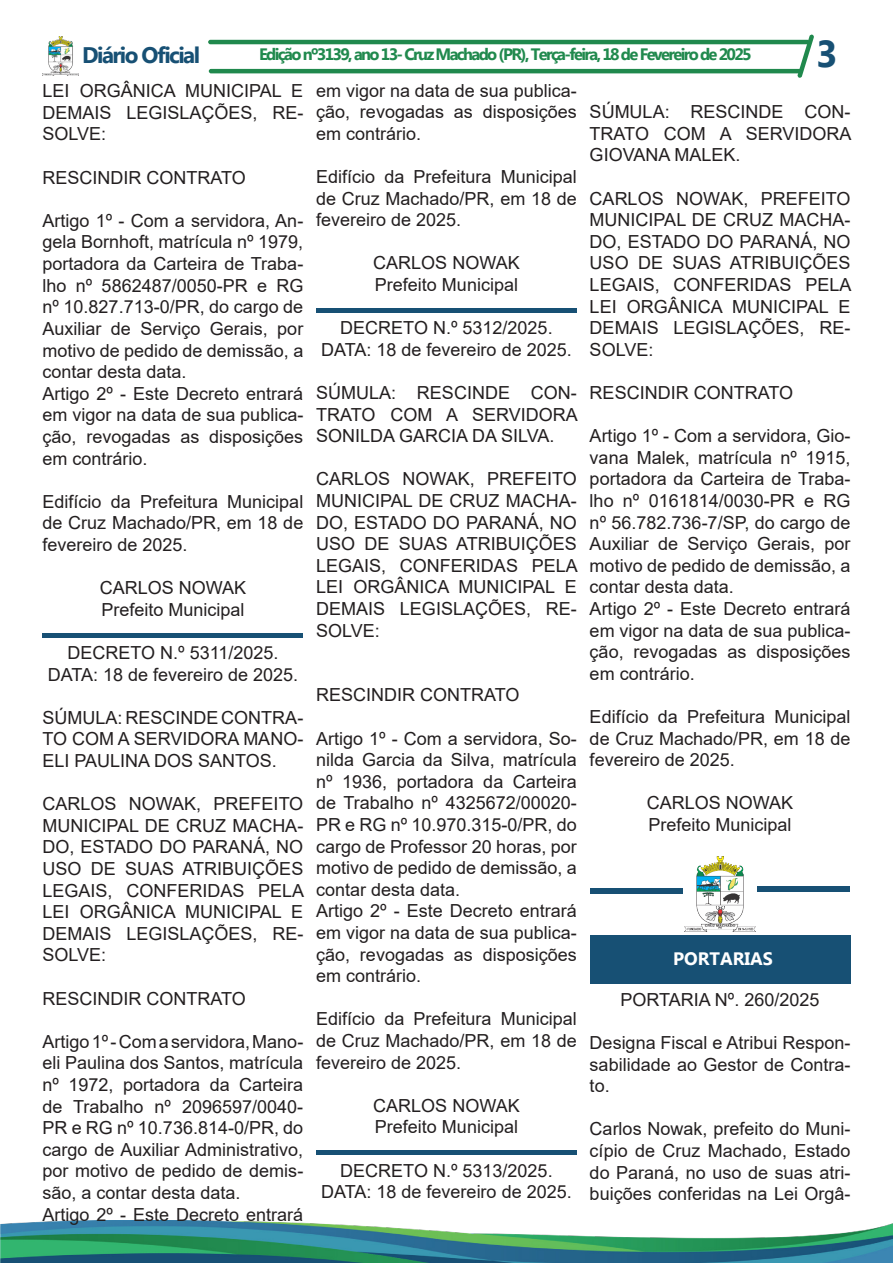
<style>
.page{position:relative;width:893px;height:1263px;background:#fff}
.page>*{position:absolute;margin:0;border:0;box-sizing:border-box;transform-origin:0 0}
.t1{font:700 37.5px "Myanmar Text";color:#175074}
.t2{font:700 22.5px "Myanmar Text";letter-spacing:-.07em;color:#175074}
.t3{font:18px/21.6px "Arial";color:#231f20;text-align:justify}
.t4{font:700 18px "Myanmar Text";color:#fff}
.t5{font:700 16.5px "Myanmar Text";letter-spacing:-.1em;color:#20894d}
</style>
<div class="page">
<hr style="left:208px;top:40px;width:602px;height:4px;background:#20894d;border-radius:2px">
<hr style="left:209px;top:69px;width:593px;height:4px;background:#20894d;border-radius:2px">
<img style="left:43px;top:37px;width:36px;height:38px">
<svg style="left:797px;top:34px;width:17px;height:44px"></svg>
<img style="left:0;top:1220px;width:893px;height:43px">
<svg style="left:316px;top:308px;width:261px;height:5px"></svg>
<svg style="left:316px;top:1150px;width:261px;height:5px"></svg>
<svg style="left:590px;top:888px;width:93px;height:6px"></svg>
<img style="left:685px;top:856px;width:70px;height:76px">
<svg style="left:757px;top:886px;width:93px;height:5px"></svg>
<div style="left:590px;top:935px;width:260px;height:49px;background:#175074"></div>
<svg style="left:43px;top:633px;width:260px;height:4px"></svg>
<p class="t2" style="left:82px;top:42px;width:119px">Diário Oficial</p>
<p class="t5" style="left:259px;top:45px;width:494px">Edição nº3139, ano 13- Cruz Machado (PR), Terça-feira, 18 de Fevereiro de 2025</p>
<p class="t1" style="left:816px;top:32px;width:23px">3</p>
<p class="t3" style="left:316px;top:79px;width:262px">em vigor na data de sua publica&shy;ção, revogadas as disposições em contrário.</p>
<p class="t3" style="left:316px;top:166px;width:262px">Edifício da Prefeitura Municipal de Cruz Machado/PR, em 18 de fevereiro de 2025.</p>
<p class="t3" style="left:373px;top:252px;width:148px">CARLOS NOWAK</p>
<p class="t3" style="left:375px;top:274px;width:145px">Prefeito Municipal</p>
<p class="t3" style="left:340px;top:317px;width:214px">DECRETO N.º 5312/2025.</p>
<p class="t3" style="left:321px;top:339px;width:252px">DATA: 18 de fevereiro de 2025.</p>
<p class="t3" style="left:316px;top:382px;width:263px">SÚMULA: RESCINDE CON-TRATO COM A SERVIDORA SONILDA GARCIA DA SILVA.</p>
<p class="t3" style="left:316px;top:468px;width:263px">CARLOS NOWAK, PREFEITO MUNICIPAL DE CRUZ MACHA-DO, ESTADO DO PARANÁ, NO USO DE SUAS ATRIBUIÇÕES LEGAIS, CONFERIDAS PELA LEI ORGÂNICA MUNICIPAL E DEMAIS LEGISLAÇÕES, RE-SOLVE:</p>
<p class="t3" style="left:43px;top:80px;width:262px">LEI ORGÂNICA MUNICIPAL E DEMAIS LEGISLAÇÕES, RE-SOLVE:</p>
<p class="t3" style="left:43px;top:166px;width:205px">RESCINDIR CONTRATO</p>
<p class="t3" style="left:43px;top:210px;width:262px">Artigo 1º - Com a servidora, An&shy;gela Bornhoft, matrícula nº 1979, portadora da Carteira de Traba&shy;lho nº 5862487/0050-PR e RG nº 10.827.713-0/PR, do cargo de Auxiliar de Serviço Gerais, por motivo de pedido de demissão, a contar desta data.</p>
<p class="t3" style="left:43px;top:382px;width:262px">Artigo 2º - Este Decreto entrará em vigor na data de sua publica&shy;ção, revogadas as disposições em contrário.</p>
<p class="t3" style="left:43px;top:490px;width:262px">Edifício da Prefeitura Municipal de Cruz Machado/PR, em 18 de fevereiro de 2025.</p>
<p class="t3" style="left:100px;top:577px;width:148px">CARLOS NOWAK</p>
<p class="t3" style="left:101px;top:598px;width:145px">Prefeito Municipal</p>
<p class="t3" style="left:67px;top:642px;width:212px">DECRETO N.º 5311/2025.</p>
<p class="t3" style="left:48px;top:663px;width:252px">DATA: 18 de fevereiro de 2025.</p>
<p class="t3" style="left:43px;top:706px;width:262px">SÚMULA: RESCINDE CONTRA-TO COM A SERVIDORA MANO-ELI PAULINA DOS SANTOS.</p>
<p class="t3" style="left:43px;top:793px;width:263px">CARLOS NOWAK, PREFEITO MUNICIPAL DE CRUZ MACHA-DO, ESTADO DO PARANÁ, NO USO DE SUAS ATRIBUIÇÕES LEGAIS, CONFERIDAS PELA LEI ORGÂNICA MUNICIPAL E DEMAIS LEGISLAÇÕES, RE-SOLVE:</p>
<p class="t3" style="left:43px;top:987px;width:205px">RESCINDIR CONTRATO</p>
<p class="t3" style="left:43px;top:1030px;width:262px">Artigo 1º - Com a servidora, Mano&shy;eli Paulina dos Santos, matrícula nº 1972, portadora da Carteira de Trabalho nº 2096597/0040- PR e RG nº 10.736.814-0/PR, do cargo de Auxiliar Administrativo, por motivo de pedido de demis&shy;são, a contar desta data.</p>
<p class="t3" style="left:43px;top:1203px;width:262px">Artigo 2º - Este Decreto entrará</p>
<p class="t3" style="left:590px;top:101px;width:263px">SÚMULA: RESCINDE CON-TRATO COM A SERVIDORA GIOVANA MALEK.</p>
<p class="t3" style="left:590px;top:187px;width:263px">CARLOS NOWAK, PREFEITO MUNICIPAL DE CRUZ MACHA-DO, ESTADO DO PARANÁ, NO USO DE SUAS ATRIBUIÇÕES LEGAIS, CONFERIDAS PELA LEI ORGÂNICA MUNICIPAL E DEMAIS LEGISLAÇÕES, RE-SOLVE:</p>
<p class="t3" style="left:590px;top:382px;width:205px">RESCINDIR CONTRATO</p>
<p class="t3" style="left:590px;top:425px;width:262px">Artigo 1º - Com a servidora, Gio&shy;vana Malek, matrícula nº 1915, portadora da Carteira de Traba&shy;lho nº 0161814/0030-PR e RG nº 56.782.736-7/SP, do cargo de Auxiliar de Serviço Gerais, por motivo de pedido de demissão, a contar desta data.</p>
<p class="t3" style="left:590px;top:598px;width:262px">Artigo 2º - Este Decreto entrará em vigor na data de sua publica&shy;ção, revogadas as disposições em contrário.</p>
<p class="t3" style="left:590px;top:706px;width:262px">Edifício da Prefeitura Municipal de Cruz Machado/PR, em 18 de fevereiro de 2025.</p>
<p class="t3" style="left:647px;top:792px;width:148px">CARLOS NOWAK</p>
<p class="t3" style="left:648px;top:814px;width:145px">Prefeito Municipal</p>
<p class="t3" style="left:316px;top:684px;width:205px">RESCINDIR CONTRATO</p>
<p class="t3" style="left:316px;top:727px;width:262px">Artigo 1º - Com a servidora, So&shy;nilda Garcia da Silva, matrícula nº 1936, portadora da Carteira de Trabalho nº 4325672/00020- PR e RG nº 10.970.315-0/PR, do cargo de Professor 20 horas, por motivo de pedido de demissão, a contar desta data.</p>
<p class="t3" style="left:316px;top:900px;width:262px">Artigo 2º - Este Decreto entrará em vigor na data de sua publica&shy;ção, revogadas as disposições em contrário.</p>
<p class="t3" style="left:316px;top:1008px;width:262px">Edifício da Prefeitura Municipal de Cruz Machado/PR, em 18 de fevereiro de 2025.</p>
<p class="t3" style="left:373px;top:1095px;width:148px">CARLOS NOWAK</p>
<p class="t3" style="left:375px;top:1116px;width:145px">Prefeito Municipal</p>
<p class="t3" style="left:340px;top:1159px;width:214px">DECRETO N.º 5313/2025.</p>
<p class="t3" style="left:321px;top:1181px;width:252px">DATA: 18 de fevereiro de 2025.</p>
<p class="t4" style="left:673px;top:949px;width:101px">PORTARIAS</p>
<p class="t3" style="left:620px;top:989px;width:200px">PORTARIA Nº. 260/2025</p>
<p class="t3" style="left:590px;top:1032px;width:262px">Designa Fiscal e Atribui Respon&shy;sabilidade ao Gestor de Contra&shy;to.</p>
<p class="t3" style="left:590px;top:1118px;width:262px">Carlos Nowak, prefeito do Muni&shy;cípio de Cruz Machado, Estado do Paraná, no uso de suas atri&shy;buições conferidas na Lei Orgâ-</p>
</div>
